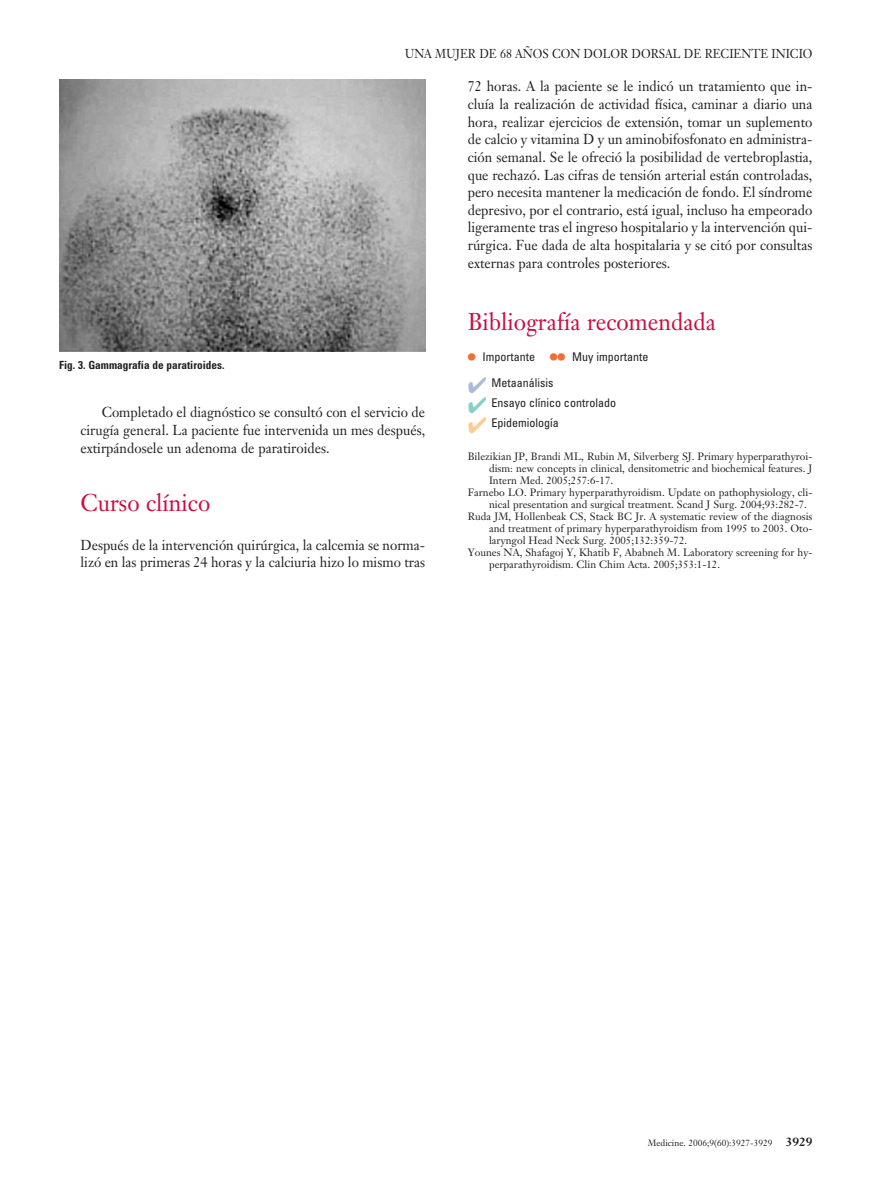
<style>
.page{position:relative;width:893px;height:1193px;background:#fff}
.page>*{position:absolute;margin:0;border:0;box-sizing:border-box;transform-origin:0 0}
.t1{font:24px "Janson Text";color:#cd0d40;scale:.95 1}
.t2{font:14.25px/17.5px "Janson Text";color:#231f20;text-align:justify;scale:.95 1}
.t3{font:12.75px "Janson Text";color:#231f20;scale:.9 1}
.t4{font:condensed 12px "Univers";color:#231f20}
.t5{font:700 condensed 11.25px "Univers";color:#231f20}
.t6{font:10.5px "Janson Text";color:#231f20}
.t7{font:9px "Janson Text";color:#231f20}
.s1{font-family:"Helvetica";font-weight:700;font-stretch:normal;font-size:22.5px;color:#f36e31}
.s2{color:#aeb8dc}
.s3{color:#89d0c8}
.s4{color:#fdcb93}
.s5{font-weight:700;font-size:12px}
</style>
<div class="page">
<svg style="left:59px;top:79px;width:367px;height:273px;background:#979797"></svg>
<p class="t3" style="left:404px;top:48px;width:454px">UNA MUJER DE 68 AÑOS CON DOLOR DORSAL DE RECIENTE INICIO</p>
<p class="t5" style="left:59px;top:360px;width:167px">Fig. 3. Gammagrafía de paratiroides.</p>
<p class="t2" style="left:80px;top:405px;width:364px;text-indent:21px">Completado el diagnóstico se consultó con el servicio de cirugía general. La paciente fue intervenida un mes después, extirpándosele un adenoma de paratiroides.</p>
<h1 class="t1" style="left:80px;top:493px;width:138px">Curso clínico</h1>
<p class="t2" style="left:80px;top:537px;width:364px">Después de la intervención quirúrgica, la calcemia se norma&shy;lizó en las primeras 24 horas y la calciuria hizo lo mismo tras</p>
<p class="t2" style="left:467px;top:79px;width:364px">72 horas. A la paciente se le indicó un tratamiento que in&shy;cluía la realización de actividad física, caminar a diario una hora, realizar ejercicios de extensión, tomar un suplemento de calcio y vitamina D y un aminobifosfonato en administra&shy;ción semanal. Se le ofreció la posibilidad de vertebroplastia, que rechazó. Las cifras de tensión arterial están controladas, pero necesita mantener la medicación de fondo. El síndrome depresivo, por el contrario, está igual, incluso ha empeorado ligeramente tras el ingreso hospitalario y la intervención qui&shy;rúrgica. Fue dada de alta hospitalaria y se citó por consultas externas para controles posteriores.</p>
<h1 class="t1" style="left:467px;top:312px;width:262px">Bibliografía recomendada</h1>
<p class="t4" style="left:467px;top:352px;width:182px"><span class="s1">•</span> Importante <span class="s1">••</span> Muy importante</p>
<p class="t4" style="left:467px;top:378px;width:87px"><span class="s2">✔</span> Metaanálisis</p>
<p class="t4" style="left:467px;top:398px;width:150px"><span class="s3">✔</span> Ensayo clínico controlado</p>
<p class="t4" style="left:467px;top:418px;width:92px"><span class="s4">✔</span> Epidemiología</p>
<p class="t6" style="left:467px;top:452px;width:346px">Bilezikian JP, Brandi ML, Rubin M, Silverberg SJ. Primary hyperparathyroi-</p>
<p class="t6" style="left:489px;top:464px;width:325px">dism: new concepts in clinical, densitometric and biochemical features. J</p>
<p class="t6" style="left:489px;top:476px;width:126px">Intern Med. 2005;257:6-17.</p>
<p class="t6" style="left:467px;top:488px;width:346px">Farnebo LO. Primary hyperparathyroidism. Update on pathophysiology, cli-</p>
<p class="t6" style="left:489px;top:500px;width:319px">nical presentation and surgical treatment. Scand J Surg. 2004;93:282-7.</p>
<p class="t6" style="left:467px;top:512px;width:346px">Ruda JM, Hollenbeak CS, Stack BC Jr. A systematic review of the diagnosis</p>
<p class="t6" style="left:489px;top:524px;width:325px">and treatment of primary hyperparathyroidism from 1995 to 2003. Oto-</p>
<p class="t6" style="left:489px;top:536px;width:200px">laryngol Head Neck Surg. 2005;132:359-72.</p>
<p class="t6" style="left:467px;top:548px;width:346px">Younes NA, Shafagoj Y, Khatib F, Ababneh M. Laboratory screening for hy-</p>
<p class="t6" style="left:489px;top:560px;width:232px">perparathyroidism. Clin Chim Acta. 2005;353:1-12.</p>
<p class="t7" style="left:647px;top:1139px;width:166px">Medicine. 2006;9(60):3927-3929 <span class="s5">3929</span></p>
</div>
